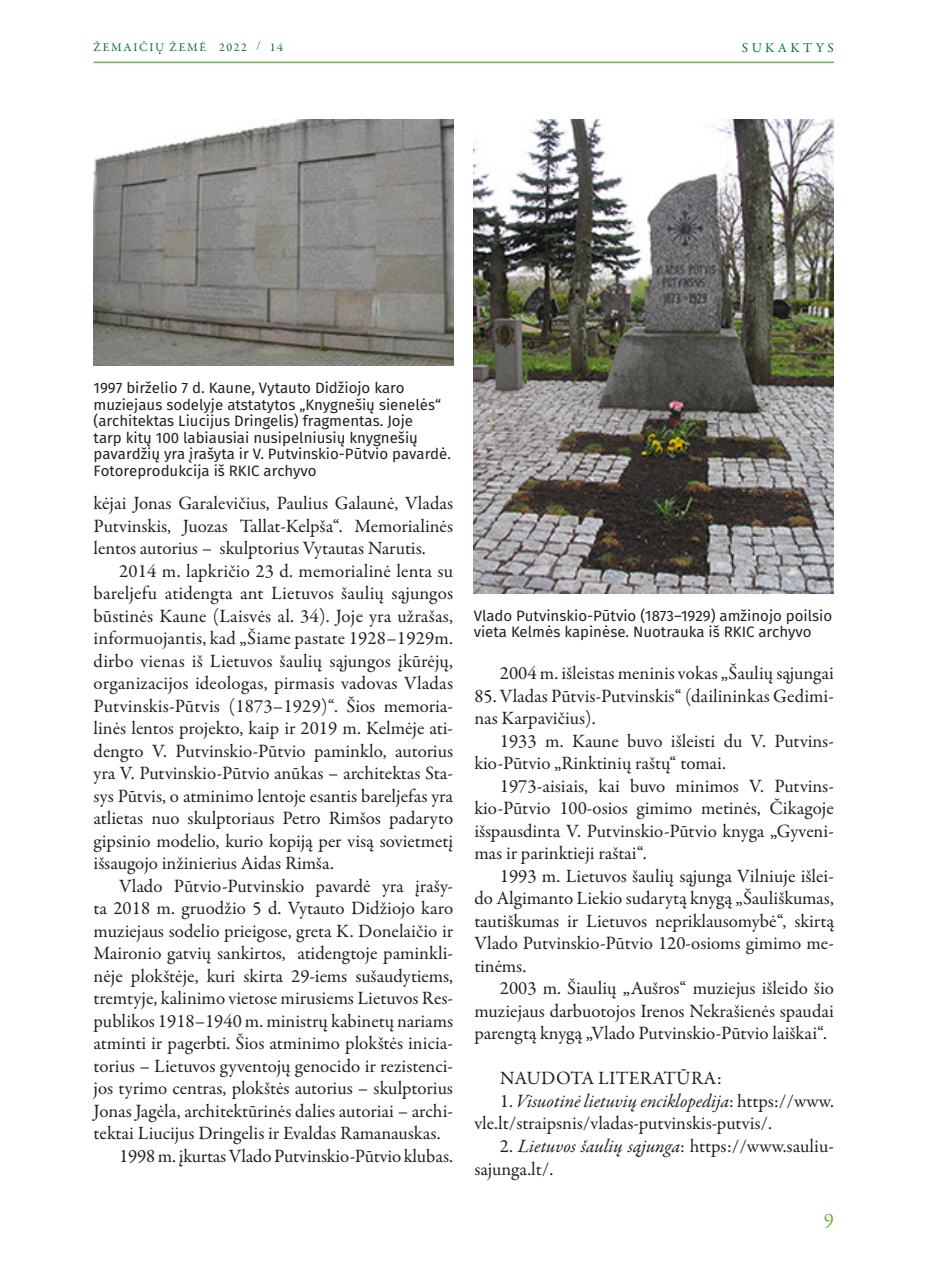
<style>
.page{position:relative;width:936px;height:1276px;background:#fff}
.page>*{position:absolute;margin:0;border:0;box-sizing:border-box;transform-origin:0 0}
.t1{font:21px "Garamond Premr Pro";color:#6fb048}
.tekstas{font:18.9px/22.5px "Garamond Premr Pro";letter-spacing:-.005em;color:#231f20;text-align:justify}
.tekstas-2{font:18.9px "Garamond Premr Pro";letter-spacing:.02em;color:#231f20}
.parašas{font:15px/16.5px "Fira Sans";color:#231f20}
.t2{font:13.5px "Garamond Premr Pro";letter-spacing:.25em;color:#017045}
.t3{font:12px "Garamond Premr Pro";letter-spacing:.14em;color:#017045}
.s1{font-style:italic}
</style>
<div class="page">
<hr style="left:94px;top:62px;width:739px;height:1px;background:#6fb048">
<img style="left:473px;top:119px;width:360px;height:474px">
<img style="left:94px;top:119px;width:360px;height:246px">
<p class="t3" style="left:94px;top:40px;width:191px">ŽEMAIČIŲ ŽEMĖ 2022 / 14</p>
<p class="t2" style="left:741px;top:39px;width:93px">SUKAKTYS</p>
<p class="parašas" style="left:94px;top:381px;width:359px">1997 birželio 7 d. Kaune, Vytauto Didžiojo karo muziejaus sodelyje atstatytos „Knygnešių sienelės“ (architektas Liucijus Dringelis) fragmentas. Joje<br>tarp kitų 100 labiausiai nusipelniusių knygnešių pavardžių yra įrašyta ir V. Putvinskio-Pūtvio pavardė.<br>Fotoreprodukcija iš RKIC archyvo</p>
<p class="tekstas" style="left:94px;top:492px;width:361px">kėjai Jonas Garalevičius, Paulius Galaunė, Vladas Putvinskis, Juozas Tallat-Kelpša“. Memorialinės lentos autorius – skulptorius Vytautas Narutis.</p>
<p class="tekstas" style="left:94px;top:560px;width:361px;text-indent:26px">2014 m. lapkričio 23 d. memorialinė lenta su bareljefu atidengta ant Lietuvos šaulių sąjungos būstinės Kaune (Laisvės al. 34). Joje yra užrašas, informuojantis, kad „Šiame pastate 1928–1929m. dirbo vienas iš Lietuvos šaulių sąjungos įkūrėjų, organizacijos ideologas, pirmasis vadovas Vladas Putvinskis-Pūtvis (1873–1929)“. Šios memoria&shy;linės lentos projekto, kaip ir 2019 m. Kelmėje ati&shy;dengto V. Putvinskio-Pūtvio paminklo, autorius yra V. Putvinskio-Pūtvio anūkas – architektas Sta&shy;sys Pūtvis, o atminimo lentoje esantis bareljefas yra atlietas nuo skulptoriaus Petro Rimšos padaryto gipsinio modelio, kurio kopiją per visą sovietmetį išsaugojo inžinierius Aidas Rimša.</p>
<p class="tekstas" style="left:94px;top:875px;width:361px;text-indent:26px">Vlado Pūtvio-Putvinskio pavardė yra įrašy&shy;ta 2018 m. gruodžio 5 d. Vytauto Didžiojo karo muziejaus sodelio prieigose, greta K. Donelaičio ir Maironio gatvių sankirtos, atidengtoje paminkli&shy;nėje plokštėje, kuri skirta 29-iems sušaudytiems, tremtyje, kalinimo vietose mirusiems Lietuvos Res&shy;publikos 1918–1940 m. ministrų kabinetų nariams atminti ir pagerbti. Šios atminimo plokštės inicia&shy;torius – Lietuvos gyventojų genocido ir rezistenci&shy;jos tyrimo centras, plokštės autorius – skulptorius Jonas Jagėla, architektūrinės dalies autoriai – archi&shy;tektai Liucijus Dringelis ir Evaldas Ramanauskas.</p>
<p class="tekstas" style="left:119px;top:1145px;width:335px">1998 m. įkurtas Vlado Putvinskio-Pūtvio klubas.</p>
<p class="parašas" style="left:473px;top:608px;width:360px">Vlado Putvinskio-Pūtvio (1873–1929) amžinojo poilsio vieta Kelmės kapinėse. Nuotrauka iš RKIC archyvo</p>
<p class="tekstas" style="left:500px;top:662px;width:335px">2004 m. išleistas meninis vokas „Šaulių sąjungai</p>
<p class="tekstas" style="left:474px;top:685px;width:361px">85. Vladas Pūtvis-Putvinskis“ (dailininkas Gedimi&shy;nas Karpavičius).</p>
<p class="tekstas" style="left:474px;top:730px;width:361px;text-indent:26px">1933 m. Kaune buvo išleisti du V. Putvins&shy;kio-Pūtvio „Rinktinių raštų“ tomai.</p>
<p class="tekstas" style="left:474px;top:775px;width:361px;text-indent:26px">1973-aisiais, kai buvo minimos V. Putvins&shy;kio-Pūtvio 100-osios gimimo metinės, Čikagoje išspausdinta V. Putvinskio-Pūtvio knyga „Gyveni&shy;mas ir parinktieji raštai“.</p>
<p class="tekstas" style="left:474px;top:865px;width:361px;text-indent:26px">1993 m. Lietuvos šaulių sąjunga Vilniuje išlei&shy;do Algimanto Liekio sudarytą knygą „Šauliškumas, tautiškumas ir Lietuvos nepriklausomybė“, skirtą Vlado Putvinskio-Pūtvio 120-osioms gimimo me&shy;tinėms.</p>
<p class="tekstas" style="left:474px;top:977px;width:361px;text-indent:26px">2003 m. Šiaulių „Aušros“ muziejus išleido šio muziejaus darbuotojos Irenos Nekrašienės spaudai parengtą knygą „Vlado Putvinskio-Pūtvio laiškai“.</p>
<p class="tekstas-2" style="left:500px;top:1067px;width:223px">NAUDOTA LITERATŪRA:</p>
<p class="tekstas" style="left:474px;top:1090px;width:361px;text-indent:26px">1. <span class="s1">Visuotinė lietuvių enciklopedija</span>: https://www. vle.lt/straipsnis/vladas-putvinskis-putvis/.</p>
<p class="tekstas" style="left:474px;top:1135px;width:361px;text-indent:26px">2. <span class="s1">Lietuvos šaulių sąjunga</span>: https://www.sauliu&shy;sajunga.lt/.</p>
<p class="t1" style="left:823px;top:1208px;width:12px">9</p>
</div>
